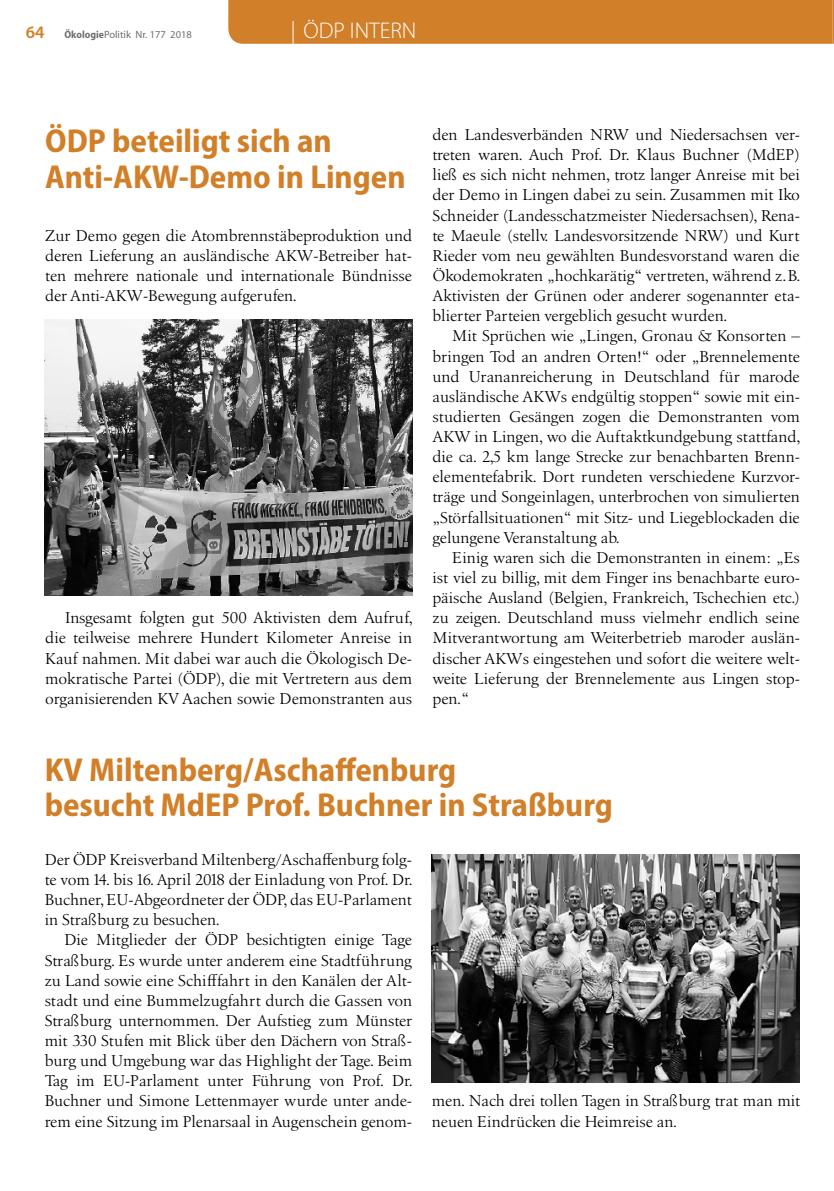
<style>
.page{position:relative;width:834px;height:1191px;background:#fff}
.page>*{position:absolute;margin:0;border:0;box-sizing:border-box;transform-origin:0 0}
.t1{font:700 semi-condensed 33.25px/35px "Myriad Pro";color:#d17f28}
.t2{font:300 22.75px "Myriad Pro";color:#fff}
.t3{font:16.28px/20.1px "Birka LT Pro";color:#000;text-align:justify}
.t4{font:10.5px "Myriad Pro";color:#6f6f6e}
.s1{font-weight:600;font-size:17.5px;color:#d17f28}
.s2{font-weight:700;font-stretch:semi-condensed}
</style>
<div class="page">
<div style="left:228px;top:0;width:605px;height:44px;background:#d17f28"></div>
<img style="left:45px;top:320px;width:367px;height:275px">
<img style="left:432px;top:854px;width:367px;height:228px">
<p class="t4" style="left:26px;top:28px;width:167px"><span class="s1">64</span> <span class="s2">Ökologie</span>Politik Nr. 177 2018</p>
<h2 class="t2" style="left:291px;top:17px;width:127px">| ÖDP INTERN</h2>
<h1 class="t1" style="left:45px;top:123px;width:362px">ÖDP beteiligt sich an<br>Anti-AKW-Demo in Lingen</h1>
<p class="t3" style="left:432px;top:125px;width:369px">den Landesverbänden NRW und Niedersachsen ver&shy;treten waren. Auch Prof. Dr. Klaus Buchner (MdEP) ließ es sich nicht nehmen, trotz langer Anreise mit bei der Demo in Lingen dabei zu sein. Zusammen mit Iko Schneider (Landesschatzmeister Niedersachsen), Rena&shy;te Maeule (stellv. Landesvorsitzende NRW) und Kurt Rieder vom neu gewählten Bundesvorstand waren die Ökodemokraten „hochkarätig“ vertreten, während z.B.<br>Aktivisten der Grünen oder anderer sogenannter eta&shy;blierter Parteien vergeblich gesucht wurden.</p>
<p class="t3" style="left:432px;top:326px;width:369px;text-indent:20px">Mit Sprüchen wie „Lingen, Gronau &amp; Konsorten – bringen Tod an andren Orten!“ oder „Brennelemente und Urananreicherung in Deutschland für marode ausländische AKWs endgültig stoppen“ sowie mit ein&shy;studierten Gesängen zogen die Demonstranten vom AKW in Lingen, wo die Auftaktkundgebung stattfand, die ca. 2,5 km lange Strecke zur benachbarten Brenn&shy;elementefabrik. Dort rundeten verschiedene Kurzvor&shy;träge und Songeinlagen, unterbrochen von simulierten „Störfallsituationen“ mit Sitz- und Liegeblockaden die gelungene Veranstaltung ab.</p>
<p class="t3" style="left:432px;top:547px;width:369px;text-indent:20px">Einig waren sich die Demonstranten in einem: „Es ist viel zu billig, mit dem Finger ins benachbarte euro&shy;päische Ausland (Belgien, Frankreich, Tschechien etc.) zu zeigen. Deutschland muss vielmehr endlich seine Mitverantwortung am Weiterbetrieb maroder auslän&shy;discher AKWs eingestehen und sofort die weitere welt&shy;weite Lieferung der Brennelemente aus Lingen stop&shy;pen.“</p>
<p class="t3" style="left:45px;top:225px;width:368px">Zur Demo gegen die Atombrennstäbeproduktion und deren Lieferung an ausländische AKW-Betreiber hat&shy;ten mehrere nationale und internationale Bündnisse der Anti-AKW-Bewegung aufgerufen.</p>
<p class="t3" style="left:45px;top:608px;width:369px;text-indent:20px">Insgesamt folgten gut 500 Aktivisten dem Aufruf, die teilweise mehrere Hundert Kilometer Anreise in Kauf nahmen. Mit dabei war auch die Ökologisch De&shy;mokratische Partei (ÖDP), die mit Vertretern aus dem organisierenden KV Aachen sowie Demonstranten aus</p>
<h1 class="t1" style="left:45px;top:751px;width:569px">KV Miltenberg/Aschaffenburg<br>besucht MdEP Prof. Buchner in Straßburg</h1>
<p class="t3" style="left:45px;top:849px;width:369px">Der ÖDP Kreisverband Miltenberg/Aschaffenburg folg&shy;te vom 14. bis 16. April 2018 der Einladung von Prof. Dr.<br>Buchner, EU-Abgeordneter der ÖDP, das EU-Parlament in Straßburg zu besuchen.</p>
<p class="t3" style="left:45px;top:930px;width:369px;text-indent:20px">Die Mitglieder der ÖDP besichtigten einige Tage Straßburg. Es wurde unter anderem eine Stadtführung zu Land sowie eine Schifffahrt in den Kanälen der Alt&shy;stadt und eine Bummelzugfahrt durch die Gassen von Straßburg unternommen. Der Aufstieg zum Münster mit 330 Stufen mit Blick über den Dächern von Straß&shy;burg und Umgebung war das Highlight der Tage. Beim Tag im EU-Parlament unter Führung von Prof. Dr.<br>Buchner und Simone Lettenmayer wurde unter ande&shy;rem eine Sitzung im Plenarsaal in Augenschein genom-</p>
<p class="t3" style="left:432px;top:1091px;width:370px">men. Nach drei tollen Tagen in Straßburg trat man mit neuen Eindrücken die Heimreise an.</p>
</div>
